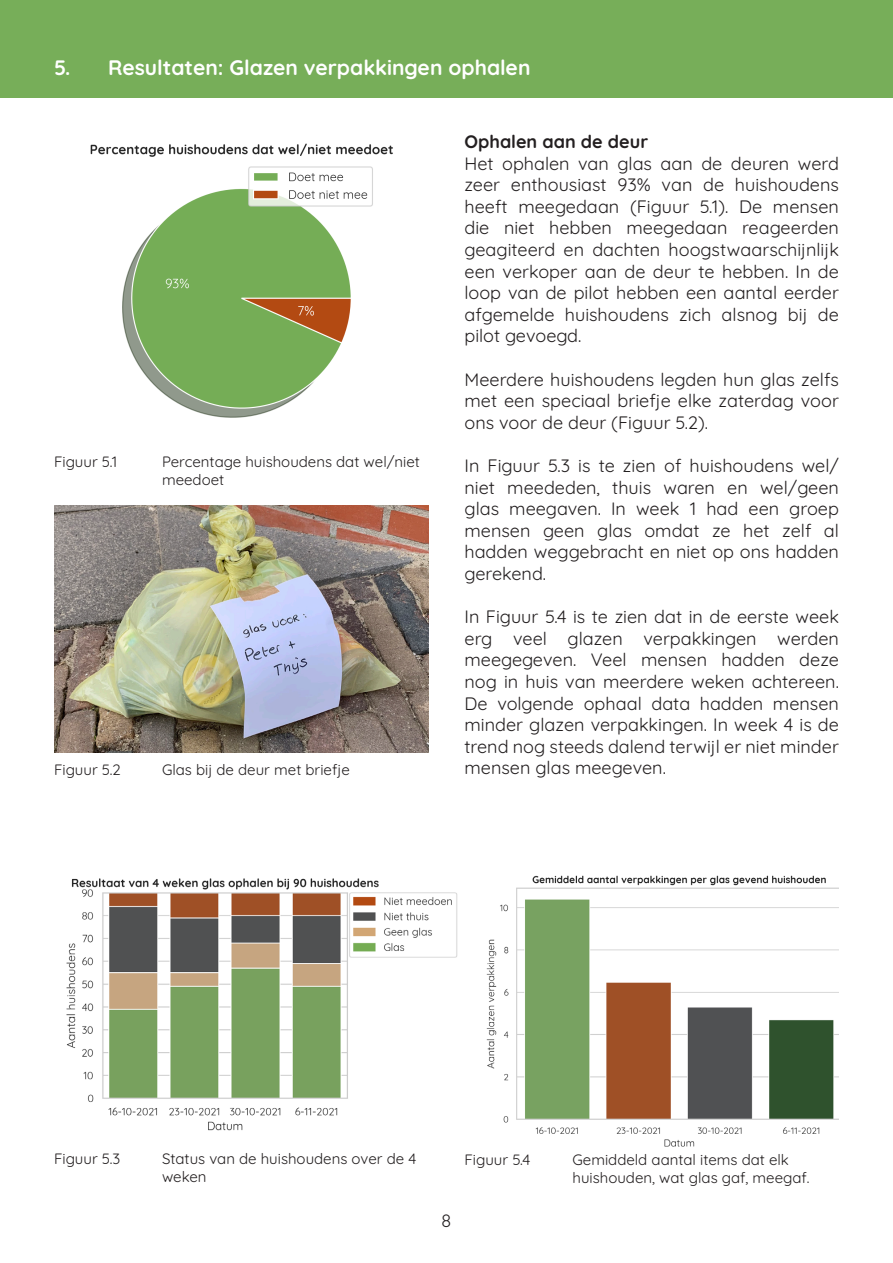
<style>
.page{position:relative;width:893px;height:1263px;background:#fff}
.page>*{position:absolute;margin:0;border:0;box-sizing:border-box;transform-origin:0 0}
.t1{font:700 21px "Quicksand";color:#fff}
.t2{font:18px/21.6px "Quicksand";color:#231f20;text-align:justify}
.t3{font:700 18px "Quicksand";color:#231f20}
.t4{font:15px/18px "Quicksand";color:#231f20}
</style>
<div class="page">
<div style="left:0;top:0;width:893px;height:98px;background:#77ae59"></div>
<img style="left:90px;top:143px;width:303px;height:275px">
<img style="left:66px;top:878px;width:392px;height:253px">
<img style="left:486px;top:875px;width:353px;height:272px">
<img style="left:54px;top:505px;width:374px;height:247px">
<p class="t1" style="left:54px;top:51px;width:478px">5. Resultaten: Glazen verpakkingen ophalen</p>
<p class="t4" style="left:54px;top:452px;width:65px">Figuur 5.1</p>
<p class="t4" style="left:162px;top:452px;width:260px">Percentage huishoudens dat wel/niet meedoet</p>
<p class="t3" style="left:464px;top:128px;width:185px">Ophalen aan de deur</p>
<p class="t2" style="left:464px;top:151px;width:376px">Het ophalen van glas aan de deuren werd zeer enthousiast 93% van de huishoudens heeft meegedaan (Figuur 5.1). De mensen die niet hebben meegedaan reageerden geagiteerd en dachten hoogstwaarschijnlijk een verkoper aan de deur te hebben. In de loop van de pilot hebben een aantal eerder afgemelde huishoudens zich alsnog bij de pilot gevoegd.</p>
<p class="t2" style="left:464px;top:367px;width:376px">Meerdere huishoudens legden hun glas zelfs met een speciaal briefje elke zaterdag voor ons voor de deur (Figuur 5.2).</p>
<p class="t2" style="left:464px;top:453px;width:376px">In Figuur 5.3 is te zien of huishoudens wel/ niet meededen, thuis waren en wel/geen glas meegaven. In week 1 had een groep mensen geen glas omdat ze het zelf al hadden weggebracht en niet op ons hadden gerekend.</p>
<p class="t2" style="left:464px;top:604px;width:376px">In Figuur 5.4 is te zien dat in de eerste week erg veel glazen verpakkingen werden meegegeven. Veel mensen hadden deze nog in huis van meerdere weken achtereen.<br>De volgende ophaal data hadden mensen minder glazen verpakkingen. In week 4 is de trend nog steeds dalend terwijl er niet minder</p>
<p class="t4" style="left:54px;top:759px;width:68px">Figuur 5.2</p>
<p class="t4" style="left:162px;top:759px;width:189px">Glas bij de deur met briefje</p>
<p class="t2" style="left:464px;top:755px;width:203px">mensen glas meegeven.</p>
<p class="t4" style="left:54px;top:1148px;width:68px">Figuur 5.3</p>
<p class="t4" style="left:162px;top:1148px;width:256px">Status van de huishoudens over de 4 weken</p>
<p class="t4" style="left:464px;top:1149px;width:67px">Figuur 5.4</p>
<p class="t4" style="left:572px;top:1149px;width:239px">Gemiddeld aantal items dat elk huishouden, wat glas gaf, meegaf.</p>
<p class="t2" style="left:442px;top:1208px;width:11px">8</p>
</div>
